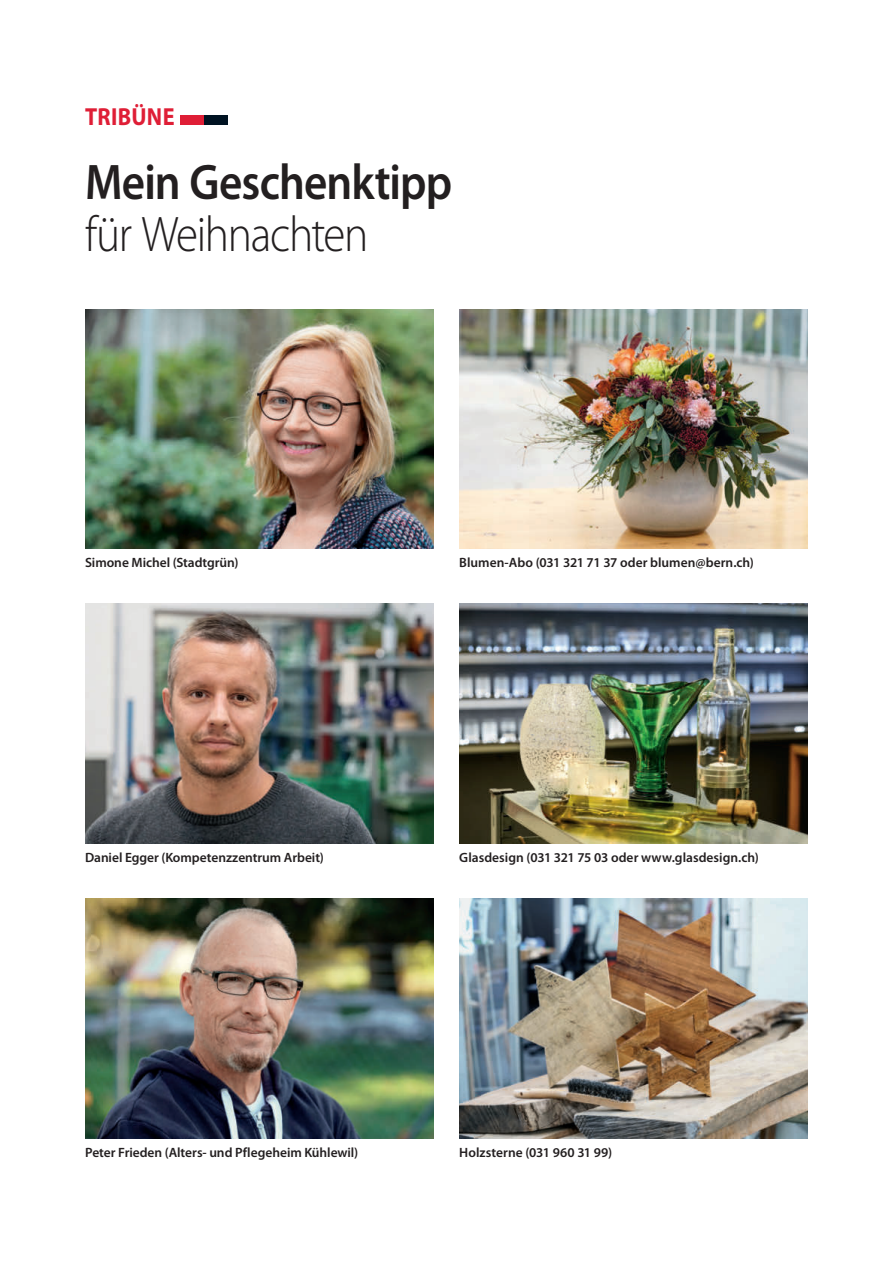
<style>
.page{position:relative;width:893px;height:1263px;background:#fff}
.page>*{position:absolute;margin:0;border:0;box-sizing:border-box;transform-origin:0 0}
.t1{font:600 50.25px "Myriad Pro";letter-spacing:-.02em;color:#231f20;scale:.9 1}
.t2{font:300 50.25px "Myriad Pro";letter-spacing:-.03em;color:#231f20;scale:.9 1}
.t3{font:700 24.75px "Myriad Pro";letter-spacing:.015em;color:#df1e36;scale:.9 1}
.t4{font:600 13.5px "Myriad Pro";color:#231f20}
</style>
<div class="page">
<img style="left:459px;top:899px;width:349px;height:239px">
<div style="left:181px;top:116px;width:23px;height:9px;background:#df1e36"></div>
<div style="left:204px;top:116px;width:24px;height:9px;background:#001322"></div>
<img style="left:85px;top:309px;width:349px;height:240px">
<img style="left:459px;top:309px;width:349px;height:240px">
<img style="left:85px;top:604px;width:349px;height:239px">
<img style="left:459px;top:604px;width:349px;height:239px">
<img style="left:85px;top:899px;width:349px;height:239px">
<h2 class="t3" style="left:85px;top:100px;width:101px">TRIBÜNE</h2>
<h1 class="t1" style="left:85px;top:150px;width:409px">Mein Geschenktipp</h1>
<h1 class="t2" style="left:85px;top:207px;width:316px">für Weihnachten</h1>
<p class="t4" style="left:85px;top:554px;width:155px">Simone Michel (Stadtgrün)</p>
<p class="t4" style="left:459px;top:554px;width:296px">Blumen-Abo (031 321 71 37 oder blumen@bern.ch)</p>
<p class="t4" style="left:85px;top:849px;width:240px">Daniel Egger (Kompetenzzentrum Arbeit)</p>
<p class="t4" style="left:459px;top:849px;width:301px">Glasdesign (031 321 75 03 oder www.glasdesign.ch)</p>
<p class="t4" style="left:85px;top:1143px;width:275px">Peter Frieden (Alters- und Pflegeheim Kühlewil)</p>
<p class="t4" style="left:459px;top:1143px;width:154px">Holzsterne (031 960 31 99)</p>
</div>
